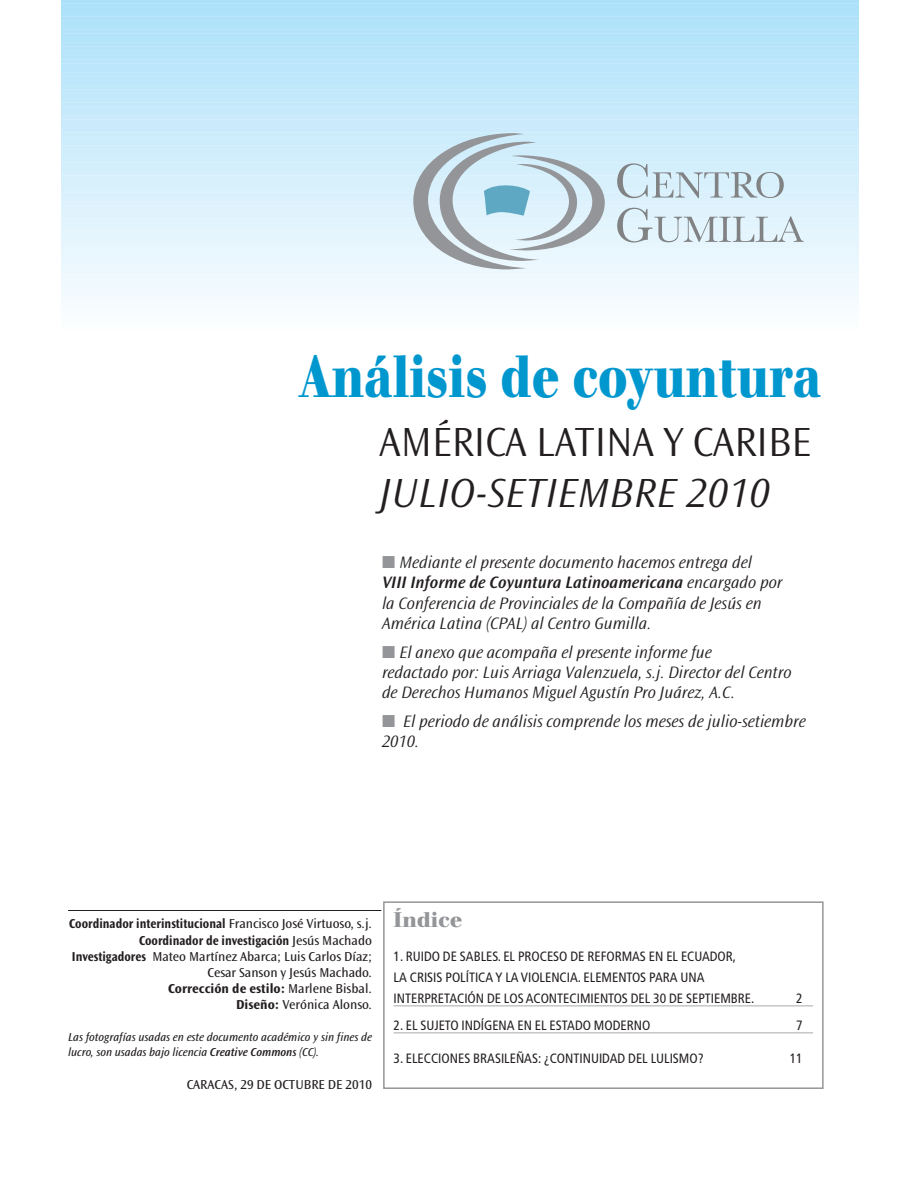
<style>
.page{position:relative;width:915px;height:1188px;background:#fff}
.page>*{position:absolute;margin:0;border:0;box-sizing:border-box;transform-origin:0 0}
.t1{font:700 58.8px "Walbaum";color:#0097cf;scale:.8 1}
.t2{font:300 42.45px "Ocean Sans Std";color:#231f20}
.t3{font:italic 300 42.45px "Ocean Sans Std";letter-spacing:.015em;color:#231f20}
.t4{font:700 21px "Walbaum";color:#939598}
.t5{font:italic 300 17.25px/20.2px "Ocean Sans Std";color:#231f20}
.t6{font:13.5px/16.2px "Ocean Sans Std";color:#231f20;text-align:right}
.t7{font:condensed 13.5px/21px "Frutiger";color:#231f20}
.t8{font:italic 12px/15.5px "Ocean Sans Std";color:#231f20}
.s1{color:#939598}
.s2{font-weight:600}
.s3{font-weight:700}
</style>
<div class="page">
<hr style="left:61px;top:1px;width:796px;height:4px;background:#aae0fa">
<svg style="left:61px;top:3px;width:796px;height:4px"></svg>
<div style="left:61px;top:7px;width:796px;height:6px;background:#ade1fa"></div>
<div style="left:61px;top:11px;width:796px;height:7px;background:#aee2fa"></div>
<svg style="left:61px;top:16px;width:796px;height:3px"></svg>
<div style="left:61px;top:19px;width:796px;height:7px;background:#b0e2fa"></div>
<div style="left:61px;top:24px;width:796px;height:7px;background:#b1e3fa"></div>
<div style="left:61px;top:28px;width:796px;height:7px;background:#b2e3fa"></div>
<div style="left:61px;top:32px;width:796px;height:7px;background:#b3e3fa"></div>
<div style="left:61px;top:37px;width:796px;height:7px;background:#b4e4fa"></div>
<div style="left:61px;top:41px;width:796px;height:7px;background:#b5e4fa"></div>
<div style="left:61px;top:45px;width:796px;height:7px;background:#b6e4fa"></div>
<div style="left:61px;top:50px;width:796px;height:6px;background:#b7e5fa"></div>
<div style="left:61px;top:54px;width:796px;height:7px;background:#b9e5fa"></div>
<div style="left:61px;top:58px;width:796px;height:7px;background:#bae6fb"></div>
<div style="left:61px;top:62px;width:796px;height:7px;background:#bbe6fb"></div>
<div style="left:61px;top:67px;width:796px;height:7px;background:#bce6fb"></div>
<div style="left:61px;top:71px;width:796px;height:7px;background:#bde7fb"></div>
<div style="left:61px;top:75px;width:796px;height:7px;background:#bee7fb"></div>
<div style="left:61px;top:80px;width:796px;height:6px;background:#bfe7fb"></div>
<div style="left:61px;top:84px;width:796px;height:7px;background:#c0e8fb"></div>
<div style="left:61px;top:88px;width:796px;height:7px;background:#c1e8fb"></div>
<div style="left:61px;top:92px;width:796px;height:7px;background:#c2e8fb"></div>
<div style="left:61px;top:97px;width:796px;height:7px;background:#c3e9fb"></div>
<div style="left:61px;top:101px;width:796px;height:7px;background:#c4e9fb"></div>
<div style="left:61px;top:105px;width:796px;height:7px;background:#c5eafb"></div>
<div style="left:61px;top:110px;width:796px;height:7px;background:#c7eafb"></div>
<div style="left:61px;top:114px;width:796px;height:7px;background:#c8eafb"></div>
<div style="left:61px;top:118px;width:796px;height:7px;background:#c9ebfb"></div>
<div style="left:61px;top:123px;width:796px;height:6px;background:#caebfc"></div>
<div style="left:61px;top:127px;width:796px;height:7px;background:#cbebfc"></div>
<div style="left:61px;top:131px;width:796px;height:7px;background:#ccecfc"></div>
<div style="left:61px;top:135px;width:796px;height:7px;background:#cdecfc"></div>
<div style="left:61px;top:140px;width:796px;height:7px;background:#ceedfc"></div>
<div style="left:61px;top:144px;width:796px;height:7px;background:#cfedfc"></div>
<div style="left:61px;top:148px;width:796px;height:7px;background:#d0edfc"></div>
<div style="left:61px;top:153px;width:796px;height:7px;background:#d1eefc"></div>
<div style="left:61px;top:157px;width:796px;height:7px;background:#d2eefc"></div>
<div style="left:61px;top:161px;width:796px;height:7px;background:#d3eefc"></div>
<div style="left:61px;top:166px;width:796px;height:6px;background:#d4effc"></div>
<div style="left:61px;top:170px;width:796px;height:7px;background:#d5effc"></div>
<div style="left:61px;top:174px;width:796px;height:7px;background:#d6f0fc"></div>
<div style="left:61px;top:178px;width:796px;height:7px;background:#d7f0fc"></div>
<div style="left:61px;top:183px;width:796px;height:7px;background:#d8f0fc"></div>
<div style="left:61px;top:187px;width:796px;height:7px;background:#d9f1fd"></div>
<div style="left:61px;top:191px;width:796px;height:7px;background:#daf1fd"></div>
<div style="left:61px;top:196px;width:796px;height:6px;background:#dbf2fd"></div>
<div style="left:61px;top:200px;width:796px;height:7px;background:#ddf2fd"></div>
<div style="left:61px;top:204px;width:796px;height:7px;background:#def2fd"></div>
<div style="left:61px;top:208px;width:796px;height:7px;background:#dff3fd"></div>
<div style="left:61px;top:213px;width:796px;height:7px;background:#e0f3fd"></div>
<div style="left:61px;top:217px;width:796px;height:7px;background:#e1f3fd"></div>
<div style="left:61px;top:221px;width:796px;height:7px;background:#e2f4fd"></div>
<div style="left:61px;top:226px;width:796px;height:7px;background:#e3f4fd"></div>
<div style="left:61px;top:230px;width:796px;height:7px;background:#e4f5fd"></div>
<div style="left:61px;top:234px;width:796px;height:7px;background:#e5f5fd"></div>
<div style="left:61px;top:239px;width:796px;height:6px;background:#e6f5fd"></div>
<div style="left:61px;top:243px;width:796px;height:7px;background:#e7f6fd"></div>
<div style="left:61px;top:247px;width:796px;height:7px;background:#e8f6fd"></div>
<div style="left:61px;top:251px;width:796px;height:7px;background:#e9f7fe"></div>
<div style="left:61px;top:256px;width:796px;height:7px;background:#eaf7fe"></div>
<div style="left:61px;top:260px;width:796px;height:7px;background:#ebf7fe"></div>
<div style="left:61px;top:264px;width:796px;height:7px;background:#ecf8fe"></div>
<div style="left:61px;top:269px;width:796px;height:7px;background:#edf8fe"></div>
<div style="left:61px;top:273px;width:796px;height:7px;background:#eef9fe"></div>
<div style="left:61px;top:277px;width:796px;height:7px;background:#eff9fe"></div>
<div style="left:61px;top:282px;width:796px;height:6px;background:#f0f9fe"></div>
<div style="left:61px;top:286px;width:796px;height:7px;background:#f1fafe"></div>
<div style="left:61px;top:290px;width:796px;height:7px;background:#f3fafe"></div>
<div style="left:61px;top:294px;width:796px;height:7px;background:#f4fbfe"></div>
<div style="left:61px;top:299px;width:796px;height:7px;background:#f5fbfe"></div>
<div style="left:61px;top:303px;width:796px;height:7px;background:#f6fbfe"></div>
<div style="left:61px;top:307px;width:796px;height:7px;background:#f7fcfe"></div>
<div style="left:61px;top:312px;width:796px;height:6px;background:#f8fcff"></div>
<div style="left:61px;top:316px;width:796px;height:7px;background:#fafdff"></div>
<div style="left:61px;top:320px;width:796px;height:7px;background:#fbfeff"></div>
<hr style="left:393px;top:1006px;width:419px;height:1px;background:#a7a9ac">
<hr style="left:393px;top:1033px;width:419px;height:1px;background:#a7a9ac">
<div style="left:383px;top:901px;width:440px;height:188px;border:2px solid #939598"></div>
<svg style="left:413px;top:133px;width:192px;height:136px"></svg>
<svg style="left:617px;top:208px;width:186px;height:34px"></svg>
<svg style="left:617px;top:163px;width:166px;height:35px"></svg>
<hr style="left:68px;top:910px;width:313px;height:1px;background:#231f20">
<h1 class="t1" style="left:298px;top:355px;width:654px">Análisis de coyuntura</h1>
<h2 class="t2" style="left:379px;top:423px;width:433px">AMÉRICA LATINA Y CARIBE</h2>
<h2 class="t3" style="left:379px;top:474px;width:392px">JULIO-SETIEMBRE 2010</h2>
<p class="t5" style="left:382px;top:553px;width:402px"><span class="s1">■</span> Mediante el presente documento hacemos entrega del<br><span class="s2">VIII Informe de Coyuntura Latinoamericana</span> encargado por la Conferencia de Provinciales de la Compañía de Jesús en América Latina (CPAL) al Centro Gumilla.</p>
<p class="t5" style="left:382px;top:642px;width:411px"><span class="s1">■</span> El anexo que acompaña el presente informe fue<br>redactado por: Luis Arriaga Valenzuela, s.j. Director del Centro de Derechos Humanos Miguel Agustín Pro Juárez, A.C.</p>
<p class="t5" style="left:382px;top:712px;width:425px"><span class="s1">■</span> El periodo de análisis comprende los meses de julio-setiembre<br>2010.</p>
<p class="t6" style="left:69px;top:916px;width:304px"><span class="s3">Coordinador interinstitucional</span> Francisco José Virtuoso, s.j.<br><span class="s3">Coordinador de investigación</span> Jesús Machado <span class="s3">Investigadores</span> Mateo Martínez Abarca; Luis Carlos Díaz; Cesar Sanson y Jesús Machado.<br><span class="s3">Corrección de estilo:</span> Marlene Bisbal.<br><span class="s3">Diseño:</span> Verónica Alonso.</p>
<p class="t8" style="left:68px;top:1029px;width:305px">Las fotografías usadas en este documento académico y sin fines de lucro, son usadas bajo licencia <span class="s2">Creative Commons</span> (CC).</p>
<p class="t6" style="left:187px;top:1076px;width:187px">CARACAS, 29 DE OCTUBRE DE 2010</p>
<p class="t4" style="left:393px;top:912px;width:70px">Índice</p>
<p class="t7" style="left:393px;top:947px;width:362px">1. RUIDO DE SABLES. EL PROCESO DE REFORMAS EN EL ECUADOR,<br>LA CRISIS POLÍTICA Y LA VIOLENCIA. ELEMENTOS PARA UNA<br>INTERPRETACIÓN DE LOS ACONTECIMIENTOS DEL 30 DE SEPTIEMBRE.</p>
<p class="t7" style="left:796px;top:989px;width:8px">2</p>
<p class="t7" style="left:393px;top:1016px;width:258px">2. EL SUJETO INDÍGENA EN EL ESTADO MODERNO</p>
<p class="t7" style="left:796px;top:1016px;width:8px">7</p>
<p class="t7" style="left:393px;top:1049px;width:311px">3. ELECCIONES BRASILEÑAS: ¿CONTINUIDAD DEL LULISMO?</p>
<p class="t7" style="left:789px;top:1049px;width:14px">11</p>
</div>
